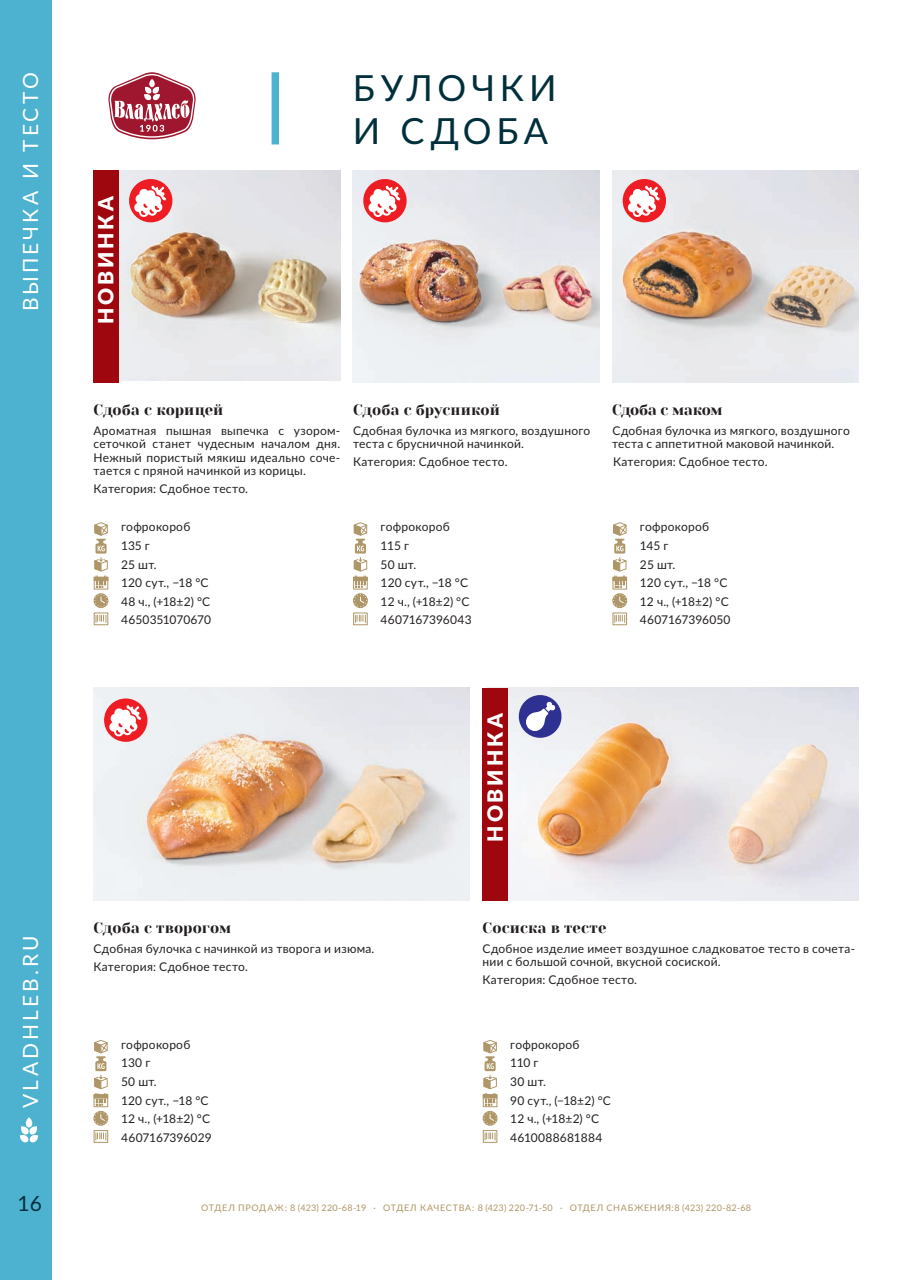
<style>
.page{position:relative;width:910px;height:1280px;background:#fff}
.page>*{position:absolute;margin:0;border:0;box-sizing:border-box;transform-origin:0 0}
.Подзаголовок{font:36px/43.2px "Lato";letter-spacing:.135em;color:#002f3c}
.t1{font:21px "Lato";letter-spacing:.145em;color:#fff}
.t2{font:900 21px "Lato";letter-spacing:.135em;color:#fff}
.t3{font:21px "Lato";color:#002f3c}
.Имя_продукта{font:15px "Yeseva One";letter-spacing:.005em;color:#231f20}
.Имя_продукта-2{font:15px "Yeseva One";letter-spacing:-.02em;color:#231f20}
.Описание_продукта{font:12px/13.5px "Lato";letter-spacing:.02em;color:#231f20}
.ТТХ{font:12px "Lato";letter-spacing:.015em;color:#231f20}
.Описание_продукта-2{font:12px "Lato";color:#231f20}
.t4{font:9px "Lato";letter-spacing:.055em;color:#af9668}
</style>
<div class="page">
<div style="left:0;top:0;width:51px;height:1280px;background:#4cb2cf"></div>
<svg style="left:108px;top:72px;width:88px;height:67px"></svg>
<img style="left:119px;top:170px;width:221px;height:210px">
<img style="left:353px;top:170px;width:247px;height:213px">
<img style="left:612px;top:170px;width:247px;height:213px">
<img style="left:93px;top:688px;width:377px;height:212px">
<div style="left:94px;top:1130px;width:14px;height:13px;border:1px solid #af9668"></div>
<svg style="left:95px;top:1133px;width:11px;height:7px"></svg>
<svg style="left:93px;top:1040px;width:15px;height:86px"></svg>
<div style="left:272px;top:72px;width:7px;height:72px;background:#4cb2cf"></div>
<img style="left:508px;top:688px;width:351px;height:212px">
<div style="left:483px;top:1130px;width:14px;height:13px;border:1px solid #af9668"></div>
<svg style="left:485px;top:1133px;width:11px;height:7px"></svg>
<svg style="left:483px;top:1040px;width:14px;height:86px"></svg>
<div style="left:483px;top:688px;width:25px;height:212px;background:#9d070d"></div>
<div style="left:94px;top:170px;width:25px;height:213px;background:#9d070d"></div>
<div style="left:612px;top:612px;width:15px;height:13px;border:1px solid #af9668"></div>
<svg style="left:614px;top:615px;width:11px;height:7px"></svg>
<svg style="left:612px;top:522px;width:15px;height:86px"></svg>
<div style="left:94px;top:612px;width:14px;height:13px;border:1px solid #af9668"></div>
<svg style="left:96px;top:615px;width:11px;height:7px"></svg>
<svg style="left:94px;top:522px;width:14px;height:86px"></svg>
<div style="left:353px;top:612px;width:15px;height:13px;border:1px solid #af9668"></div>
<svg style="left:355px;top:615px;width:11px;height:7px"></svg>
<svg style="left:353px;top:522px;width:15px;height:86px"></svg>
<div style="left:519px;top:695px;width:42px;height:43px;background:#2e3092;border-radius:21px"></div>
<svg style="left:525px;top:701px;width:30px;height:31px"></svg>
<svg style="left:129px;top:179px;width:43px;height:43px"></svg>
<svg style="left:104px;top:698px;width:43px;height:44px"></svg>
<svg style="left:363px;top:179px;width:44px;height:43px"></svg>
<svg style="left:623px;top:179px;width:43px;height:43px"></svg>
<div style="left:26px;top:1117px;width:6px;height:10px;background:#fff;border-radius:4px"></div>
<svg style="left:20px;top:1126px;width:18px;height:17px"></svg>
<h2 class="t1" style="left:16px;top:311px;width:241px;rotate:-90deg">ВЫПЕЧКА И ТЕСТО</h2>
<h2 class="t1" style="left:16px;top:1108px;width:174px;rotate:-90deg">VLADHLEB.RU</h2>
<h2 class="t3" style="left:18px;top:1189px;width:26px">16</h2>
<p class="t2" style="left:90px;top:324px;width:130px;rotate:-90deg">НОВИНКА</p>
<p class="Подзаголовок" style="left:353px;top:65px;width:205px">БУЛОЧКИ<br>И СДОБА</p>
<p class="Имя_продукта" style="left:94px;top:401px;width:131px">Сдоба с корицей</p>
<p class="Описание_продукта" style="left:94px;top:423px;width:248px;text-align:justify">Ароматная пышная выпечка с узором&shy;сеточкой станет чудесным началом дня.<br>Нежный пористый мякиш идеально соче&shy;тается с пряной начинкой из корицы.</p>
<p class="Описание_продукта" style="left:94px;top:481px;width:156px">Категория: Сдобное тесто.</p>
<p class="ТТХ" style="left:121px;top:518px;width:71px">гофрокороб</p>
<p class="ТТХ" style="left:121px;top:537px;width:30px">135 г</p>
<p class="ТТХ" style="left:121px;top:556px;width:37px">25 шт.</p>
<p class="ТТХ" style="left:121px;top:574px;width:89px">120 сут., −18 °C</p>
<p class="ТТХ" style="left:121px;top:593px;width:91px">48 ч., (+18±2) °C</p>
<p class="ТТХ" style="left:121px;top:611px;width:91px">4650351070670</p>
<p class="Имя_продукта" style="left:353px;top:401px;width:148px">Сдоба с брусникой</p>
<p class="Описание_продукта" style="left:353px;top:423px;width:239px">Сдобная булочка из мягкого, воздушного теста с брусничной начинкой.</p>
<p class="Описание_продукта" style="left:353px;top:454px;width:156px">Категория: Сдобное тесто.</p>
<p class="ТТХ" style="left:381px;top:518px;width:71px">гофрокороб</p>
<p class="ТТХ" style="left:381px;top:537px;width:30px">115 г</p>
<p class="ТТХ" style="left:381px;top:555px;width:37px">50 шт.</p>
<p class="ТТХ" style="left:381px;top:574px;width:89px">120 сут., −18 °C</p>
<p class="ТТХ" style="left:381px;top:593px;width:90px">12 ч., (+18±2) °C</p>
<p class="Описание_продукта-2" style="left:381px;top:611px;width:93px">4607167396043</p>
<p class="Имя_продукта-2" style="left:612px;top:401px;width:112px">Сдоба с маком</p>
<p class="Описание_продукта" style="left:612px;top:423px;width:239px">Сдобная булочка из мягкого, воздушного теста с аппетитной маковой начинкой.</p>
<p class="Описание_продукта" style="left:613px;top:454px;width:156px">Категория: Сдобное тесто.</p>
<p class="ТТХ" style="left:640px;top:518px;width:71px">гофрокороб</p>
<p class="Описание_продукта" style="left:640px;top:538px;width:30px">145 г</p>
<p class="Описание_продукта" style="left:640px;top:557px;width:37px">25 шт.</p>
<p class="Описание_продукта" style="left:640px;top:575px;width:89px">120 сут., −18 °C</p>
<p class="ТТХ" style="left:640px;top:593px;width:90px">12 ч., (+18±2) °C</p>
<p class="Описание_продукта-2" style="left:640px;top:611px;width:92px">4607167396050</p>
<p class="t2" style="left:479px;top:842px;width:130px;rotate:-90deg">НОВИНКА</p>
<p class="Имя_продукта" style="left:93px;top:919px;width:139px">Сдоба с творогом</p>
<p class="Описание_продукта" style="left:93px;top:941px;width:282px">Сдобная булочка с начинкой из творога и изюма.</p>
<p class="Описание_продукта" style="left:93px;top:959px;width:156px">Категория: Сдобное тесто.</p>
<p class="ТТХ" style="left:121px;top:1036px;width:71px">гофрокороб</p>
<p class="ТТХ" style="left:121px;top:1054px;width:31px">130 г</p>
<p class="ТТХ" style="left:121px;top:1073px;width:37px">50 шт.</p>
<p class="ТТХ" style="left:121px;top:1092px;width:89px">120 сут., −18 °C</p>
<p class="ТТХ" style="left:121px;top:1110px;width:90px">12 ч., (+18±2) °C</p>
<p class="Описание_продукта-2" style="left:121px;top:1129px;width:92px">4607167396029</p>
<p class="Имя_продукта" style="left:483px;top:919px;width:125px">Сосиска в тесте</p>
<p class="Описание_продукта" style="left:483px;top:941px;width:374px">Сдобное изделие имеет воздушное сладковатое тесто в сочета&shy;нии с большой сочной, вкусной сосиской.</p>
<p class="Описание_продукта" style="left:483px;top:972px;width:156px">Категория: Сдобное тесто.</p>
<p class="ТТХ" style="left:510px;top:1036px;width:71px">гофрокороб</p>
<p class="ТТХ" style="left:510px;top:1054px;width:30px">110 г</p>
<p class="ТТХ" style="left:510px;top:1073px;width:37px">30 шт.</p>
<p class="ТТХ" style="left:510px;top:1092px;width:102px">90 сут., (−18±2) °C</p>
<p class="ТТХ" style="left:510px;top:1110px;width:90px">12 ч., (+18±2) °C</p>
<p class="ТТХ" style="left:510px;top:1129px;width:94px">4610088681884</p>
<p class="t4" style="left:201px;top:1201px;width:551px">ОТДЕЛ ПРОДАЖ: 8 (423) 220-68-19 · ОТДЕЛ КАЧЕСТВА: 8 (423) 220-71-50 · ОТДЕЛ СНАБЖЕНИЯ:8 (423) 220-82-68</p>
</div>
